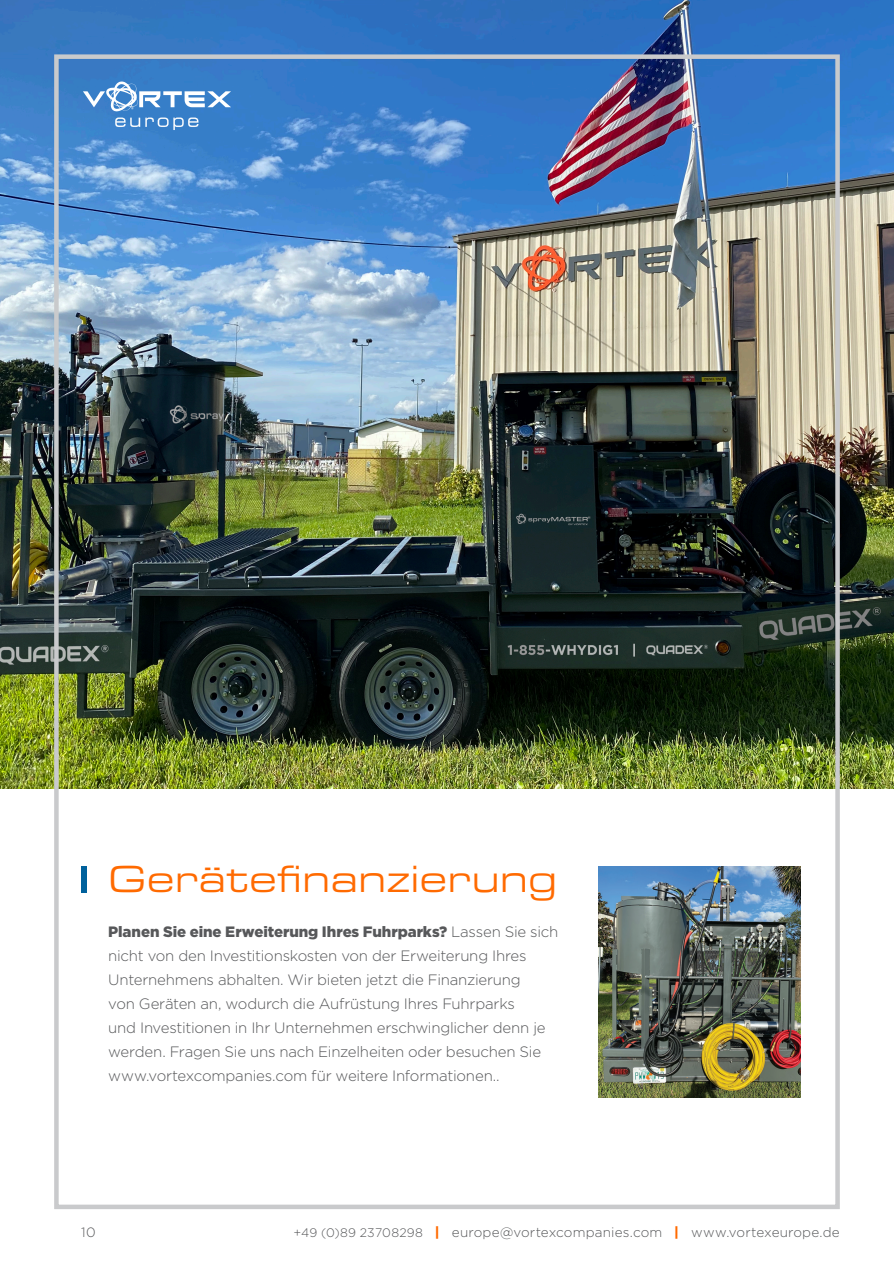
<style>
.page{position:relative;width:894px;height:1263px;background:#fff}
.page>*{position:absolute;margin:0;border:0;box-sizing:border-box;transform-origin:0 0}
.Project_Orange_Headline{font:39px "Eurostile Ext";letter-spacing:-.005em;color:#ff6a00}
.Copy{font:300 15px/24px "Gotham";letter-spacing:-.015em;color:#57585a}
.t1{font:300 13.5px "Gotham";letter-spacing:.015em;color:#57585a}
.s1{font-weight:900}
.s2{font-size:12.3px}
.s3{font-weight:900;color:#ff6a00}
</style>
<div class="page">
<img style="left:0;top:0;width:893px;height:788px">
<img style="left:52px;top:52px;width:789px;height:1157px">
<svg style="left:115px;top:118px;width:83px;height:12px"></svg>
<svg style="left:83px;top:82px;width:148px;height:29px"></svg>
<p class="Project_Orange_Headline" style="left:108px;top:851px;width:450px">Gerätefinanzierung</p>
<p class="Copy" style="left:108px;top:919px;width:451px"><span class="s1">Planen Sie eine Erweiterung Ihres Fuhrparks?</span> Lassen Sie sich nicht von den Investitionskosten von der Erweiterung Ihres Unternehmens abhalten. Wir bieten jetzt die Finanzierung<br>von Geräten an, wodurch die Aufrüstung Ihres Fuhrparks<br>und Investitionen in Ihr Unternehmen erschwinglicher denn je werden. Fragen Sie uns nach Einzelheiten oder besuchen Sie www.vortexcompanies.com für weitere Informationen..</p>
<p class="t1" style="left:81px;top:1225px;width:16px">10</p>
<p class="t1" style="left:293px;top:1225px;width:547px"><span class="s2">+49 (0)89 23708298</span> <span class="s3">|</span> europe@vortexcompanies.com <span class="s3">|</span> www.vortexeurope.de</p>
</div>
